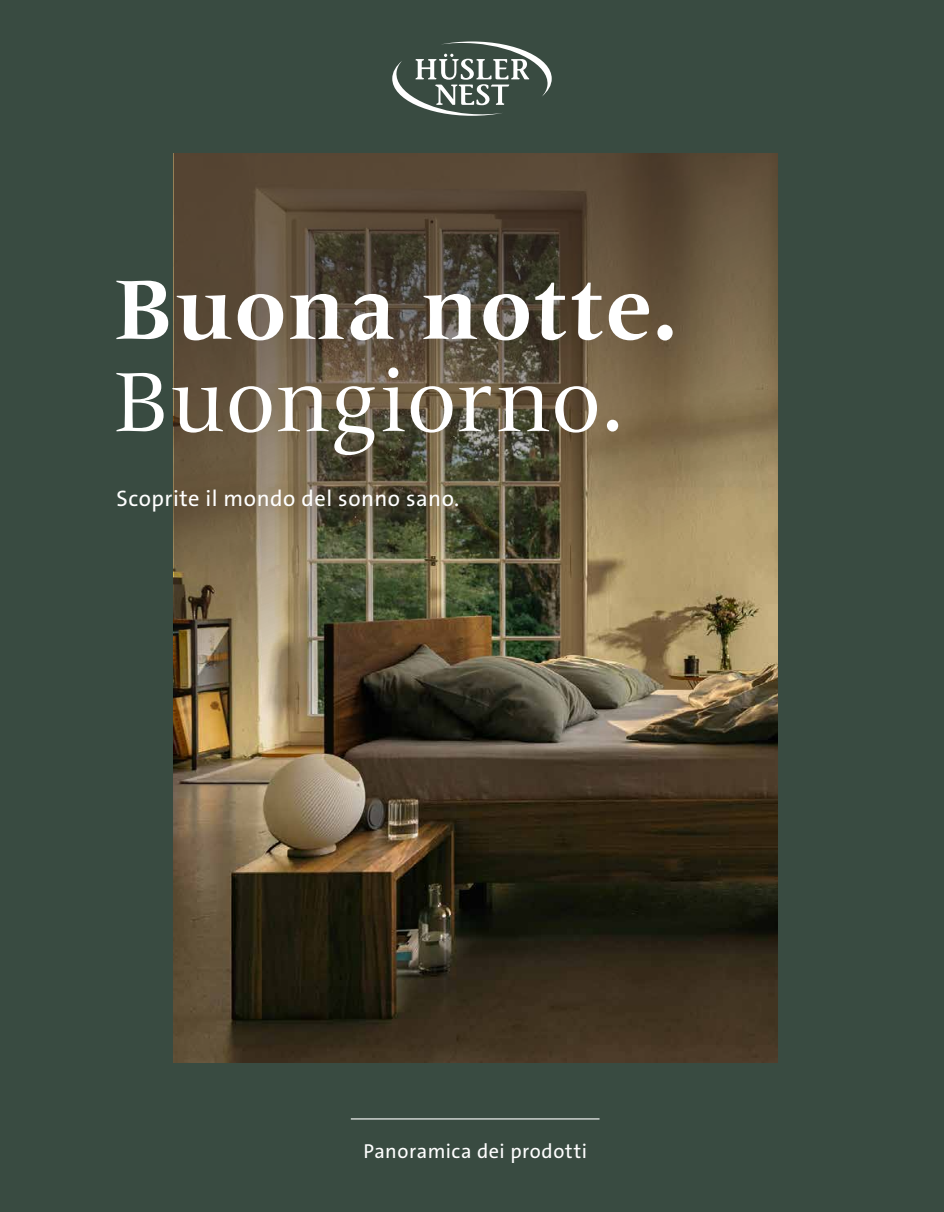
<style>
.page{position:relative;width:944px;height:1212px;background:#394b41}
.page>*{position:absolute;margin:0;border:0;box-sizing:border-box;transform-origin:0 0}
.t1{font:700 87.75px "Frutiger Serif LT Pro";letter-spacing:.01em;color:#fff}
.t2{font:87.75px "Frutiger Serif LT Pro";color:#fff}
.t3{font:22.5px "The Sans B W5 Plain";letter-spacing:.025em;color:#fff}
.t4{font:20.25px "The Sans B W5 Plain";letter-spacing:.025em;color:#fff}
</style>
<div class="page">
<svg style="left:392px;top:41px;width:160px;height:75px"></svg>
<img style="left:174px;top:153px;width:604px;height:909px">
<hr style="left:351px;top:1118px;width:249px;height:1px;background:#fff">
<h1 class="t1" style="left:114px;top:257px;width:564px">Buona notte.</h1>
<h1 class="t2" style="left:114px;top:350px;width:511px">Buongiorno.</h1>
<p class="t3" style="left:117px;top:483px;width:344px">Scoprite il mondo del sonno sano.</p>
<p class="t4" style="left:363px;top:1138px;width:225px">Panoramica dei prodotti</p>
</div>
